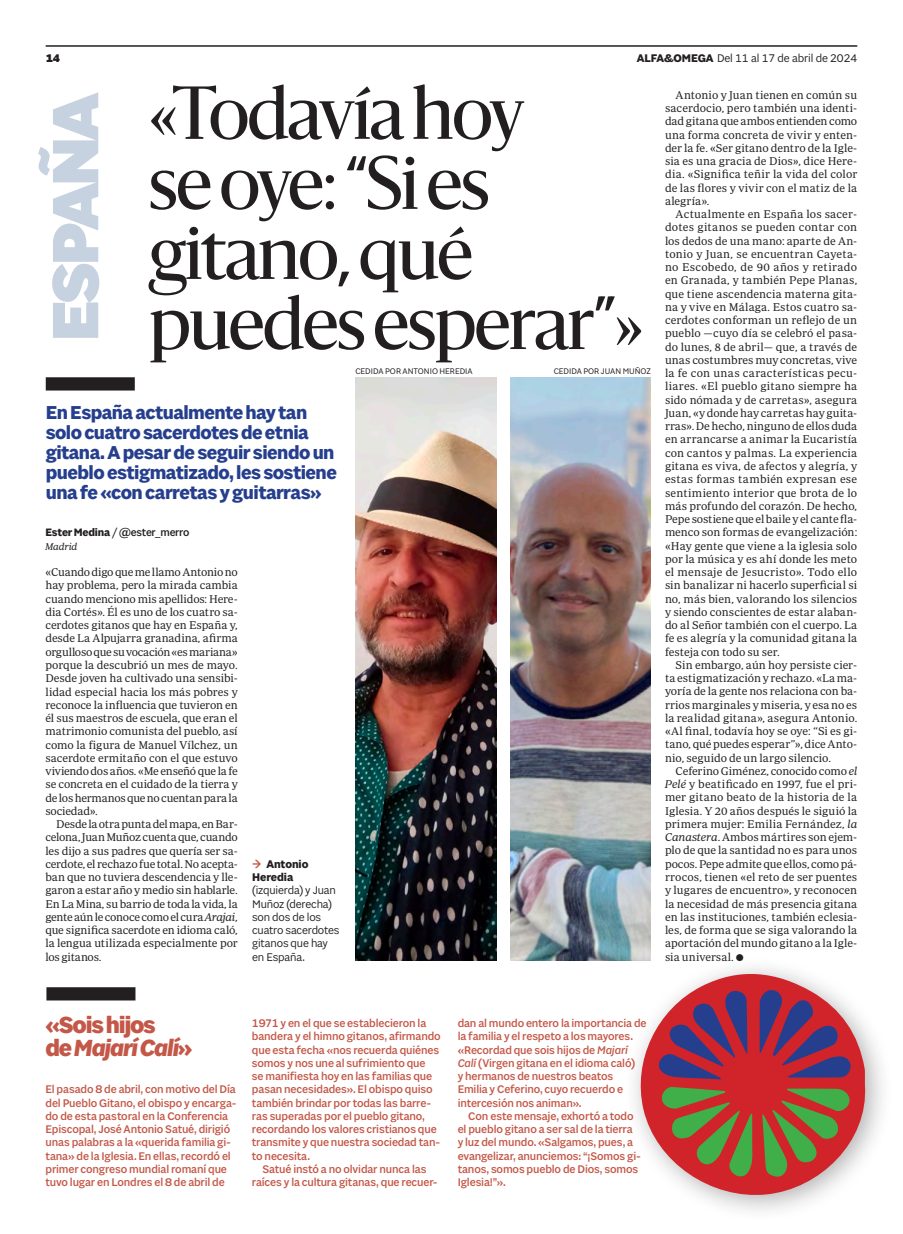
<style>
.page{position:relative;width:903px;height:1234px;background:#fff}
.page>*{position:absolute;margin:0;border:0;box-sizing:border-box;transform-origin:0 0}
.Titulo_C56{font:70px/70px "Sanomat";letter-spacing:-.025em;color:#231f20}
.España_cabecera{font:900 70px "Sole Sans";letter-spacing:-.055em;color:#c7d2e0}
.Apoyo_TITULO_salmon{font:italic 800 25px "Sole Sans";letter-spacing:-.045em;color:#c45848}
.Apoyo_TITULO_salmon-2{font:800 25px "Sole Sans";letter-spacing:-.05em;color:#c45848}
.Entradilla_C16_azul{font:700 20px/20px "Sole Sans";letter-spacing:-.025em;color:#253f8e}
.Apoyo_TEXTO_salmon{font:500 11.88px/13.2px "Sole Sans";letter-spacing:-.01em;color:#c45848}
.Apoyo_TEXTO_salmon_2_parrafo{font:500 11.88px/13.2px "Sole Sans";letter-spacing:-.01em;color:#c45848}
.Pie_de_foto{font:11.88px/13.2px "Sole Sans";letter-spacing:-.01em;color:#231f20}
.Foliacion{font:900 11.88px "Sole Sans";color:#231f20}
.Texto_GENERAL_2_parrafo{font:11.5px/13.2px "Periodico Text Lg";color:#231f20;text-align:justify}
.Texto_GENERAL_1_parrafo{font:11.5px/13.2px "Periodico Text Lg";letter-spacing:-.02em;color:#231f20;text-align:justify}
.Firma_propia_nombre{font:500 11.5px "Sole Sans";letter-spacing:-.02em;color:#231f20}
.Texto_GENERAL_1_parrafo-2{font:italic 300 10px "Periodico Text";letter-spacing:-.01em;color:#231f20}
.Firma_foto{font:8.75px "Sole Sans";color:#231f20}
.s1{font-weight:700}
.s2{font-family:"Periodico Text";font-weight:300;font-style:italic}
.s3{color:#c45848}
.s4{font-style:normal}
.s5{font-style:italic}
</style>
<div class="page">
<hr style="left:46px;top:46px;width:811px;height:1px;background:#231f20">
<div style="left:46px;top:986px;width:89px;height:14px;background:#231f20"></div>
<div style="left:623px;top:955px;width:270px;height:267px;background:#231f20;opacity:.35"></div>
<svg style="left:632px;top:966px;width:237px;height:233px"></svg>
<div style="left:46px;top:377px;width:89px;height:13px;background:#231f20"></div>
<img style="left:355px;top:377px;width:141px;height:583px">
<img style="left:510px;top:377px;width:141px;height:583px">
<svg style="left:736px;top:955px;width:7px;height:5px"></svg>
<p class="Foliacion" style="left:46px;top:51px;width:16px">14</p>
<p class="Pie_de_foto" style="left:637px;top:51px;width:222px"><span class="s1">ALFA&amp;OMEGA</span> Del 11 al 17 de abril de 2024</p>
<p class="España_cabecera" style="left:34px;top:341px;width:251px;rotate:-90deg">ESPAÑA</p>
<p class="Titulo_C56" style="left:149px;top:74px;width:377px">«Todavía hoy</p>
<p class="Titulo_C56" style="left:149px;top:144px;width:496px">se oye: “Si es gitano, qué puedes esperar”»</p>
<p class="Texto_GENERAL_2_parrafo" style="left:665px;top:88px;width:194px;text-indent:11px">Antonio y Juan tienen en común su sacerdocio, pero también una identi&shy;dad gitana que ambos entienden como una forma concreta de vivir y enten&shy;der la fe. «Ser gitano dentro de la Igle&shy;sia es una gracia de Dios», dice Here&shy;dia. «Significa teñir la vida del color de las flores y vivir con el matiz de la alegría».</p>
<p class="Texto_GENERAL_2_parrafo" style="left:665px;top:207px;width:194px;text-indent:11px">Actualmente en España los sacer&shy;dotes gitanos se pueden contar con los dedos de una mano: aparte de An&shy;tonio y Juan, se encuentran Cayeta&shy;no Escobedo, de 90 años y retirado en Granada, y también Pepe Planas, que tiene ascendencia materna gita&shy;na y vive en Málaga. Estos cuatro sa&shy;cerdotes conforman un reflejo de un pueblo —cuyo día se celebró el pasa&shy;do lunes, 8 de abril— que, a través de unas costumbres muy concretas, vive la fe con unas características pecu&shy;liares. «El pueblo gitano siempre ha sido nómada y de carretas», asegura Juan, «y donde hay carretas hay guita&shy;rras». De hecho, ninguno de ellos duda en arrancarse a animar la Eucaristía con cantos y palmas. La experiencia gitana es viva, de afectos y alegría, y estas formas también expresan ese sentimiento interior que brota de lo más profundo del corazón. De hecho, Pepe sostiene que el baile y el cante fla&shy;menco son formas de evangelización: «Hay gente que viene a la iglesia solo por la música y es ahí donde les meto el mensaje de Jesucristo». Todo ello sin banalizar ni hacerlo superficial si no, más bien, valorando los silencios y siendo conscientes de estar alaban&shy;do al Señor también con el cuerpo. La fe es alegría y la comunidad gitana la festeja con todo su ser.</p>
<p class="Texto_GENERAL_2_parrafo" style="left:665px;top:658px;width:194px;text-indent:11px">Sin embargo, aún hoy persiste cier&shy;ta estigmatización y rechazo. «La ma&shy;yoría de la gente nos relaciona con ba&shy;rrios marginales y miseria, y esa no es la realidad gitana», asegura Antonio. «Al final, todavía hoy se oye: “Si es gi&shy;tano, qué puedes esperar”», dice Anto&shy;nio, seguido de un largo silencio.</p>
<p class="Texto_GENERAL_2_parrafo" style="left:665px;top:764px;width:194px;text-indent:11px">Ceferino Giménez, conocido como <span class="s2">el Pelé</span> y beatificado en 1997, fue el pri&shy;mer gitano beato de la historia de la Iglesia. Y 20 años después le siguió la primera mujer: Emilia Fernández, <span class="s2">la Canastera</span>. Ambos mártires son ejem&shy;plo de que la santidad no es para unos pocos. Pepe admite que ellos, como pá&shy;rrocos, tienen «el reto de ser puentes y lugares de encuentro», y reconocen la necesidad de más presencia gitana en las instituciones, también eclesia&shy;les, de forma que se siga valorando la aportación del mundo gitano a la Igle&shy;sia universal.</p>
<p class="Firma_foto" style="left:355px;top:366px;width:119px">CEDIDA POR ANTONIO HEREDIA</p>
<p class="Firma_foto" style="left:554px;top:366px;width:99px">CEDIDA POR JUAN MUÑOZ</p>
<p class="Entradilla_C16_azul" style="left:46px;top:403px;width:293px">En España actualmente hay tan solo cuatro sacerdotes de etnia gitana. A pesar de seguir siendo un pueblo estigmatizado, les sostiene una fe «con carretas y guitarras»</p>
<p class="Firma_propia_nombre" style="left:45px;top:525px;width:145px"><span class="s1">Ester Medina</span> / @ester_merro</p>
<p class="Texto_GENERAL_1_parrafo-2" style="left:45px;top:540px;width:33px">Madrid</p>
<p class="Texto_GENERAL_1_parrafo" style="left:45px;top:565px;width:194px">«Cuando digo que me llamo Antonio no hay problema, pero la mirada cambia cuando menciono mis apellidos: Here&shy;dia Cortés». Él es uno de los cuatro sa&shy;cerdotes gitanos que hay en España y, desde La Alpujarra granadina, afirma orgulloso que su vocación «es mariana» porque la descubrió un mes de mayo.<br>Desde joven ha cultivado una sensibi&shy;lidad especial hacia los más pobres y reconoce la influencia que tuvieron en él sus maestros de escuela, que eran el matrimonio comunista del pueblo, así como la figura de Manuel Vílchez, un sacerdote ermitaño con el que estuvo viviendo dos años. «Me enseñó que la fe se concreta en el cuidado de la tierra y de los hermanos que no cuentan para la sociedad».</p>
<p class="Texto_GENERAL_2_parrafo" style="left:45px;top:817px;width:194px;text-indent:11px">Desde la otra punta del mapa, en Bar&shy;celona, Juan Muñoz cuenta que, cuando les dijo a sus padres que quería ser sa&shy;cerdote, el rechazo fue total. No acepta&shy;ban que no tuviera descendencia y lle&shy;garon a estar año y medio sin hablarle.<br>En La Mina, su barrio de toda la vida, la gente aún le conoce como el cura <span class="s2">Arajai</span>, que significa sacerdote en idioma caló, la lengua utilizada especialmente por los gitanos.</p>
<p class="Pie_de_foto" style="left:252px;top:857px;width:89px"><span class="s3">✓</span> <span class="s1">Antonio<br>Heredia </span>(izquierda) y Juan<br>Muñoz (derecha) son dos de los cuatro sacerdotes gitanos que hay en España.</p>
<p class="Apoyo_TITULO_salmon-2" style="left:45px;top:1009px;width:112px">«Sois hijos</p>
<p class="Apoyo_TITULO_salmon" style="left:45px;top:1033px;width:149px"><span class="s4">de</span> Majarí Calí<span class="s4">»</span></p>
<p class="Apoyo_TEXTO_salmon" style="left:45px;top:1082px;width:193px">El pasado 8 de abril, con motivo del Día del Pueblo Gitano, el obispo y encarga&shy;do de esta pastoral en la Conferencia Episcopal, José Antonio Satué, dirigió unas palabras a la «querida familia gi&shy;tana» de la Iglesia. En ellas, recordó el primer congreso mundial romaní que tuvo lugar en Londres el 8 de abril de</p>
<p class="Apoyo_TEXTO_salmon" style="left:252px;top:1016px;width:190px">1971 y en el que se establecieron la bandera y el himno gitanos, afirmando que esta fecha «nos recuerda quiénes somos y nos une al sufrimiento que<br>se manifiesta hoy en las familias que pasan necesidades». El obispo quiso también brindar por todas las barre&shy;ras superadas por el pueblo gitano, recordando los valores cristianos que transmite y que nuestra sociedad tan&shy;to necesita.</p>
<p class="Apoyo_TEXTO_salmon_2_parrafo" style="left:252px;top:1162px;width:187px;text-align:center">Satué instó a no olvidar nunca las raíces y la cultura gitanas, que recuer-</p>
<p class="Apoyo_TEXTO_salmon_2_parrafo" style="left:458px;top:1016px;width:190px">dan al mundo entero la importancia de la familia y el respeto a los mayores. «Recordad que sois hijos de <span class="s5">Majarí Calí</span> (Virgen gitana en el idioma caló)<br>y hermanos de nuestros beatos<br>Emilia y Ceferino, cuyo recuerdo e intercesión nos animan».</p>
<p class="Apoyo_TEXTO_salmon_2_parrafo" style="left:458px;top:1109px;width:185px;text-indent:11px">Con este mensaje, exhortó a todo el pueblo gitano a ser sal de la tierra y luz del mundo. «Salgamos, pues, a evangelizar, anunciemos: “¡Somos gi&shy;tanos, somos pueblo de Dios, somos<br>Iglesia!”».</p>
</div>
